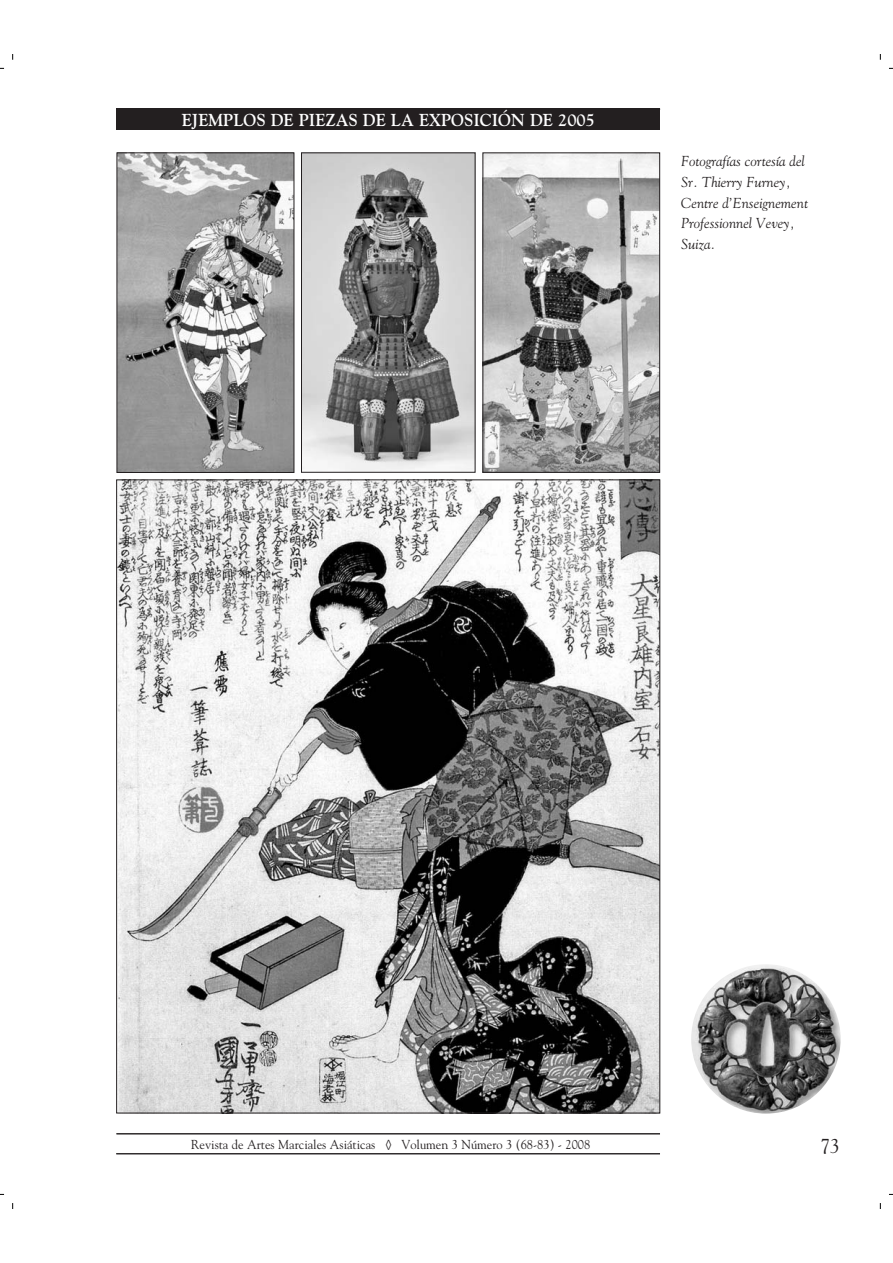
<style>
.page{position:relative;width:893px;height:1263px;background:#fff}
.page>*{position:absolute;margin:0;border:0;box-sizing:border-box;transform-origin:0 0}
.t1{font:20.1px "Goudy";color:#231f20;scale:.96 1}
.t2{font:700 17.25px "Goudy";color:#fff;scale:.96 1}
.t3{font:italic 14.4px/20.7px "Goudy";color:#231f20}
.t4{font:12.9px "Goudy";color:#231f20;scale:.96 1}
.s1{font-family:"Times LT Std"}
</style>
<div class="page">
<hr style="left:116px;top:109px;width:544px;height:1px;background:#231f20">
<img style="left:691px;top:964px;width:149px;height:150px;border-radius:50%">
<hr style="left:116px;top:1133px;width:544px;height:1px;background:#231f20">
<hr style="left:116px;top:1153px;width:544px;height:1px;background:#231f20">
<div style="left:117px;top:109px;width:543px;height:21px;background:#231f20"></div>
<img style="left:484px;top:154px;width:174px;height:317px">
<div style="left:482px;top:152px;width:178px;height:321px;border:1px solid #231f20"></div>
<img style="left:118px;top:482px;width:540px;height:629px">
<img style="left:119px;top:155px;width:173px;height:316px">
<div style="left:117px;top:153px;width:177px;height:320px;border:1px solid #231f20"></div>
<img style="left:303px;top:154px;width:170px;height:317px">
<div style="left:301px;top:152px;width:174px;height:321px;border:1px solid #231f20"></div>
<svg style="left:12px;top:54px;width:2px;height:6px"></svg>
<svg style="left:879px;top:54px;width:2px;height:6px"></svg>
<p class="t2" style="left:182px;top:113px;width:432px">EJEMPLOS DE PIEZAS DE LA EXPOSICIÓN DE 2005</p>
<p class="t3" style="left:681px;top:152px;width:128px">Fotografías cortesía del<br>Sr. Thierry Furney,<br>Centre d’Enseignement<br>Professionnel Vevey,<br>Suiza.</p>
<p class="t4" style="left:191px;top:1140px;width:417px">Revista de Artes Marciales Asiáticas <span class="s1">◊</span> Volumen 3 Número 3 (68-83) - 2008</p>
<h1 class="t1" style="left:820px;top:1139px;width:22px">73</h1>
</div>
